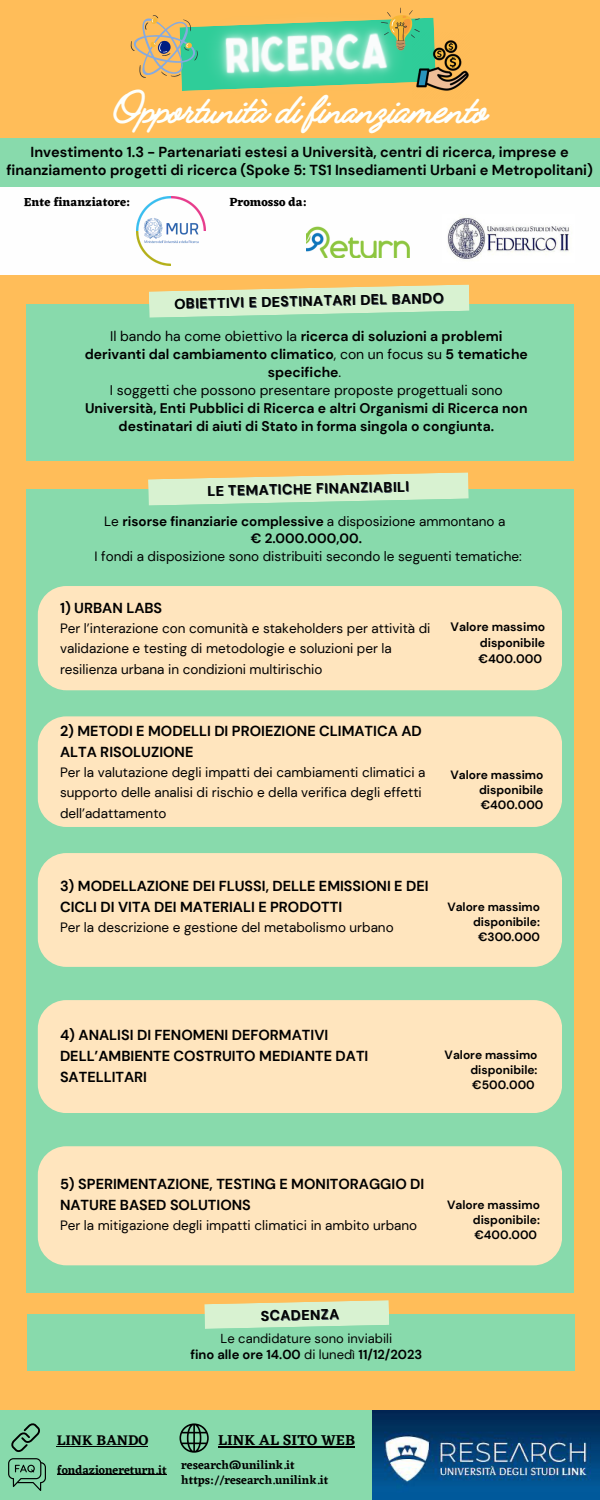
<style>
.page{position:relative;width:600px;height:1500px;background:#ffbd59}
.page>*{position:absolute;margin:0;border:0;box-sizing:border-box;transform-origin:0 0}
.t1{font:700 46.2px "Jimmy Script";color:#fdfffc}
.t2{font:600 15px "Eczar";color:#000}
.t3{font:600 14.6px "Eczar";color:#000}
.t4{font:700 14.5px/21px "DM Sans";color:#000}
.t5{font:700 14px/18px "DM Sans";color:#000;text-align:center}
.t6{font:13.5px/20.2px "DM Sans";color:#000}
.t7{font:700 13.5px "DM Sans";color:#000}
.t8{font:700 13px "DM Sans";color:#000}
.t9{font:13px "DM Sans";color:#000}
.t10{font:700 12.2px "DM Sans";color:#000}
.t11{font:700 12.2px "Eczar";color:#000}
.t12{font:700 12px/15px "DM Sans";color:#000;text-align:justify}
.t13{font:600 12px "Eczar";color:#000}
.s1{font-weight:400}
</style>
<div class="page">
<img style="left:436px;top:40px;width:33px;height:51px">
<svg style="left:131px;top:8px;width:305px;height:83px"></svg>
<div style="left:0;top:185px;width:599px;height:90px;background:#fefefe"></div>
<div style="left:0;top:138px;width:599px;height:49px;background:#88daac"></div>
<div style="left:26px;top:304px;width:547px;height:157px;background:#88daac"></div>
<svg style="left:149px;top:285px;width:321px;height:33px"></svg>
<div style="left:26px;top:489px;width:547px;height:803px;background:#88daac"></div>
<svg style="left:148px;top:472px;width:321px;height:34px"></svg>
<div style="left:38px;top:586px;width:524px;height:104px;background:#ffe5be;border-radius:28px"></div>
<div style="left:38px;top:716px;width:524px;height:111px;background:#ffe5be;border-radius:28px"></div>
<div style="left:38px;top:853px;width:524px;height:114px;background:#ffe5be;border-radius:28px"></div>
<div style="left:38px;top:1000px;width:524px;height:113px;background:#ffe5be;border-radius:29px"></div>
<div style="left:38px;top:1146px;width:524px;height:119px;background:#ffe5be;border-radius:28px"></div>
<div style="left:27px;top:1314px;width:548px;height:57px;background:#88daac"></div>
<div style="left:0;top:1411px;width:600px;height:89px;background:#88daac"></div>
<img style="left:372px;top:1411px;width:228px;height:89px">
<svg style="left:8px;top:1423px;width:38px;height:68px"></svg>
<img style="left:136px;top:196px;width:69px;height:69px">
<svg style="left:204px;top:1300px;width:185px;height:29px;background:#d4ebc4"></svg>
<svg style="left:180px;top:1423px;width:29px;height:30px"></svg>
<img style="left:306px;top:226px;width:103px;height:32px">
<img style="left:447px;top:217px;width:122px;height:42px">
<hr style="left:57px;top:1446px;width:91px;height:1px;background:#000">
<hr style="left:218px;top:1446px;width:137px;height:1px;background:#000">
<hr style="left:57px;top:1475px;width:110px;height:1px;background:#000">
<p class="t1" style="left:114px;top:79px;width:374px">Opportunitàdi finanziamento</p>
<p class="t4" style="left:6px;top:142px;width:588px;line-height:18.8px;text-align:center">Investimento 1.3 - Partenariati estesi a Università, centri di ricerca, imprese e finanziamento progetti di ricerca (Spoke 5: TS1 Insediamenti Urbani e Metropolitani)</p>
<p class="t11" style="left:24px;top:194px;width:108px">Ente finanziatore:</p>
<p class="t11" style="left:229px;top:195px;width:79px">Promosso da:</p>
<p class="t5" style="left:174px;top:294px;width:271px;rotate:-1deg">OBIETTIVI E DESTINATARI DEL BANDO</p>
<p class="t5" style="left:85px;top:328px;width:444px"><span class="s1">Il bando ha come obiettivo la</span> ricerca di soluzioni a problemi derivanti dal cambiamento climatico<span class="s1">, con un focus su</span> 5 tematiche specifiche<span class="s1">.</span></p>
<p class="t5" style="left:85px;top:382px;width:444px"><span class="s1">I soggetti che possono presentare proposte progettuali sono<br></span>Università, Enti Pubblici di Ricerca e altri Organismi di Ricerca non destinatari di aiuti di Stato in forma singola o congiunta.</p>
<p class="t5" style="left:207px;top:482px;width:203px;rotate:-1deg">LE TEMATICHE FINANZIABILI</p>
<p class="t7" style="left:104px;top:513px;width:403px"><span class="s1">Le</span> risorse finanziarie complessive <span class="s1">a disposizione ammontano a</span></p>
<p class="t7" style="left:251px;top:530px;width:113px">€ 2.000.000,00.</p>
<p class="t6" style="left:95px;top:546px;width:429px">I fondi a disposizione sono distribuiti secondo le seguenti tematiche:</p>
<p class="t4" style="left:60px;top:597px;width:104px">1) URBAN LABS</p>
<p class="t6" style="left:60px;top:618px;width:372px">Per l’interazione con comunità e stakeholders per attività di validazione e testing di metodologie e soluzioni per la resilienza urbana in condizioni multirischio</p>
<p class="t4" style="left:60px;top:721px;width:363px">2) METODI E MODELLI DI PROIEZIONE CLIMATICA AD<br>ALTA RISOLUZIONE</p>
<p class="t6" style="left:60px;top:763px;width:367px">Per la valutazione degli impatti dei cambiamenti climatici a supporto delle analisi di rischio e della verifica degli effetti dell’adattamento</p>
<p class="t10" style="left:451px;top:619px;width:96px">Valore massimo</p>
<p class="t10" style="left:480px;top:635px;width:67px">disponibile</p>
<p class="t10" style="left:478px;top:651px;width:65px">€400.000</p>
<p class="t12" style="left:479px;top:767px;width:66px;text-indent:-29px">Valore massimo disponibile €400.000</p>
<p class="t4" style="left:60px;top:875px;width:370px">3) MODELLAZIONE DEI FLUSSI, DELLE EMISSIONI E DEI<br>CICLI DI VITA DEI MATERIALI E PRODOTTI</p>
<p class="t6" style="left:60px;top:917px;width:335px">Per la descrizione e gestione del metabolismo urbano</p>
<p class="t12" style="left:447px;top:900px;width:94px;text-align:right">Valore massimo disponibile: €300.000</p>
<p class="t4" style="left:60px;top:1025px;width:310px">4) ANALISI DI FENOMENI DEFORMATIVI<br>DELL’AMBIENTE COSTRUITO MEDIANTE DATI<br>SATELLITARI</p>
<p class="t12" style="left:470px;top:1047px;width:69px;text-indent:-26px">Valore massimo disponibile: €500.000</p>
<p class="t4" style="left:60px;top:1173px;width:366px">5) SPERIMENTAZIONE, TESTING E MONITORAGGIO DI<br>NATURE BASED SOLUTIONS</p>
<p class="t6" style="left:60px;top:1215px;width:359px">Per la mitigazione degli impatti climatici in ambito urbano</p>
<p class="t12" style="left:473px;top:1198px;width:69px;text-indent:-26px">Valore massimo disponibile: €400.000</p>
<p class="t5" style="left:261px;top:1307px;width:80px;rotate:-1deg">SCADENZA</p>
<p class="t9" style="left:221px;top:1330px;width:173px">Le candidature sono inviabili</p>
<p class="t8" style="left:190px;top:1347px;width:233px">fino alle ore 14.00 <span class="s1">di lunedì</span> 11/12/2023</p>
<p class="t3" style="left:57px;top:1432px;width:93px">LINK BANDO</p>
<p class="t13" style="left:57px;top:1463px;width:111px">fondazionereturn.it</p>
<p class="t2" style="left:218px;top:1431px;width:138px">LINK AL SITO WEB</p>
<p class="t13" style="left:181px;top:1458px;width:115px">research@unilink.it</p>
<p class="t13" style="left:181px;top:1473px;width:149px">https://research.unilink.it</p>
</div>
